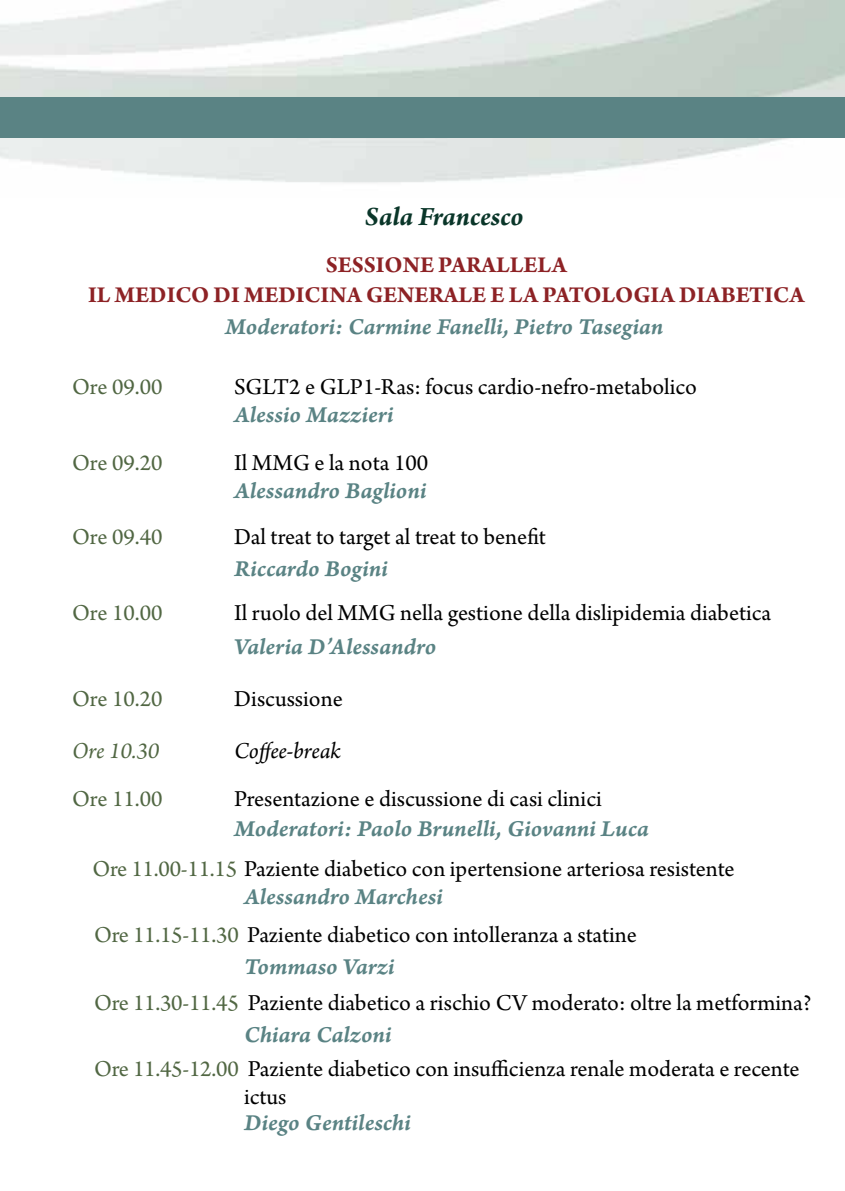
<style>
.page{position:relative;width:845px;height:1191px;background:#fff}
.page>*{position:absolute;margin:0;border:0;box-sizing:border-box;transform-origin:0 0}
.t1{font:italic 700 28px "Arno Pro";letter-spacing:-.005em;color:#0a3629}
.t2{font:24px/28px "Arno Pro";color:#000}
.t3{font:24px "Arno Pro Smbd Italic Caption";letter-spacing:-.005em;color:#5a8384}
.t4{font:700 24px/30px "Arno Pro";color:#8d2225;text-align:center}
.t5{font:24px "Arno Pro";color:#516743}
.t6{font:italic 24px "Arno Pro";letter-spacing:-.005em;color:#000}
.t7{font:italic 24px "Arno Pro";color:#516743}
.s1{color:#516743}
</style>
<div class="page">
<div style="left:0;top:97px;width:845px;height:41px;background:#5a8384"></div>
<p class="t1" style="left:365px;top:200px;width:160px">Sala Francesco</p>
<p class="t4" style="left:88px;top:251px;width:718px">SESSIONE PARALLELA<br>IL MEDICO DI MEDICINA GENERALE E LA PATOLOGIA DIABETICA</p>
<p class="t3" style="left:225px;top:311px;width:440px">Moderatori: Carmine Fanelli, Pietro Tasegian</p>
<p class="t5" style="left:72px;top:373px;width:92px">Ore 09.00</p>
<p class="t2" style="left:234px;top:374px;width:464px">SGLT2 e GLP1-Ras: focus cardio-nefro-metabolico</p>
<p class="t3" style="left:234px;top:399px;width:161px">Alessio Mazzieri</p>
<p class="t5" style="left:72px;top:449px;width:92px">Ore 09.20</p>
<p class="t2" style="left:234px;top:450px;width:196px">Il MMG e la nota 100</p>
<p class="t3" style="left:234px;top:475px;width:194px">Alessandro Baglioni</p>
<p class="t5" style="left:72px;top:523px;width:92px">Ore 09.40</p>
<p class="t2" style="left:234px;top:524px;width:313px">Dal treat to target al treat to benefit</p>
<p class="t3" style="left:234px;top:553px;width:155px">Riccardo Bogini</p>
<p class="t5" style="left:72px;top:599px;width:92px">Ore 10.00</p>
<p class="t2" style="left:234px;top:600px;width:539px">Il ruolo del MMG nella gestione della dislipidemia diabetica</p>
<p class="t3" style="left:234px;top:631px;width:204px">Valeria D’Alessandro</p>
<p class="t5" style="left:72px;top:685px;width:92px">Ore 10.20</p>
<p class="t2" style="left:234px;top:686px;width:110px">Discussione</p>
<p class="t7" style="left:72px;top:737px;width:89px">Ore 10.30</p>
<p class="t6" style="left:234px;top:737px;width:108px">Coffee-break</p>
<p class="t5" style="left:72px;top:785px;width:92px">Ore 11.00</p>
<p class="t2" style="left:234px;top:786px;width:369px">Presentazione e discussione di casi clinici</p>
<p class="t3" style="left:234px;top:813px;width:416px">Moderatori: Paolo Brunelli, Giovanni Luca</p>
<p class="t2" style="left:92px;top:856px;width:643px"><span class="s1">Ore 11.00-11.15</span> Paziente diabetico con ipertensione arteriosa resistente</p>
<p class="t3" style="left:244px;top:881px;width:200px">Alessandro Marchesi</p>
<p class="t2" style="left:94px;top:922px;width:544px"><span class="s1">Ore 11.15-11.30</span> Paziente diabetico con intolleranza a statine</p>
<p class="t3" style="left:244px;top:951px;width:152px">Tommaso Varzi</p>
<p class="t2" style="left:94px;top:990px;width:719px"><span class="s1">Ore 11.30-11.45</span> Paziente diabetico a rischio CV moderato: oltre la metformina?</p>
<p class="t3" style="left:244px;top:1019px;width:149px">Chiara Calzoni</p>
<p class="t2" style="left:244px;top:1056px;width:557px;text-indent:-150px"><span class="s1">Ore 11.45-12.00</span> Paziente diabetico con insufficienza renale moderata e recente ictus</p>
<p class="t3" style="left:244px;top:1107px;width:168px">Diego Gentileschi</p>
</div>
